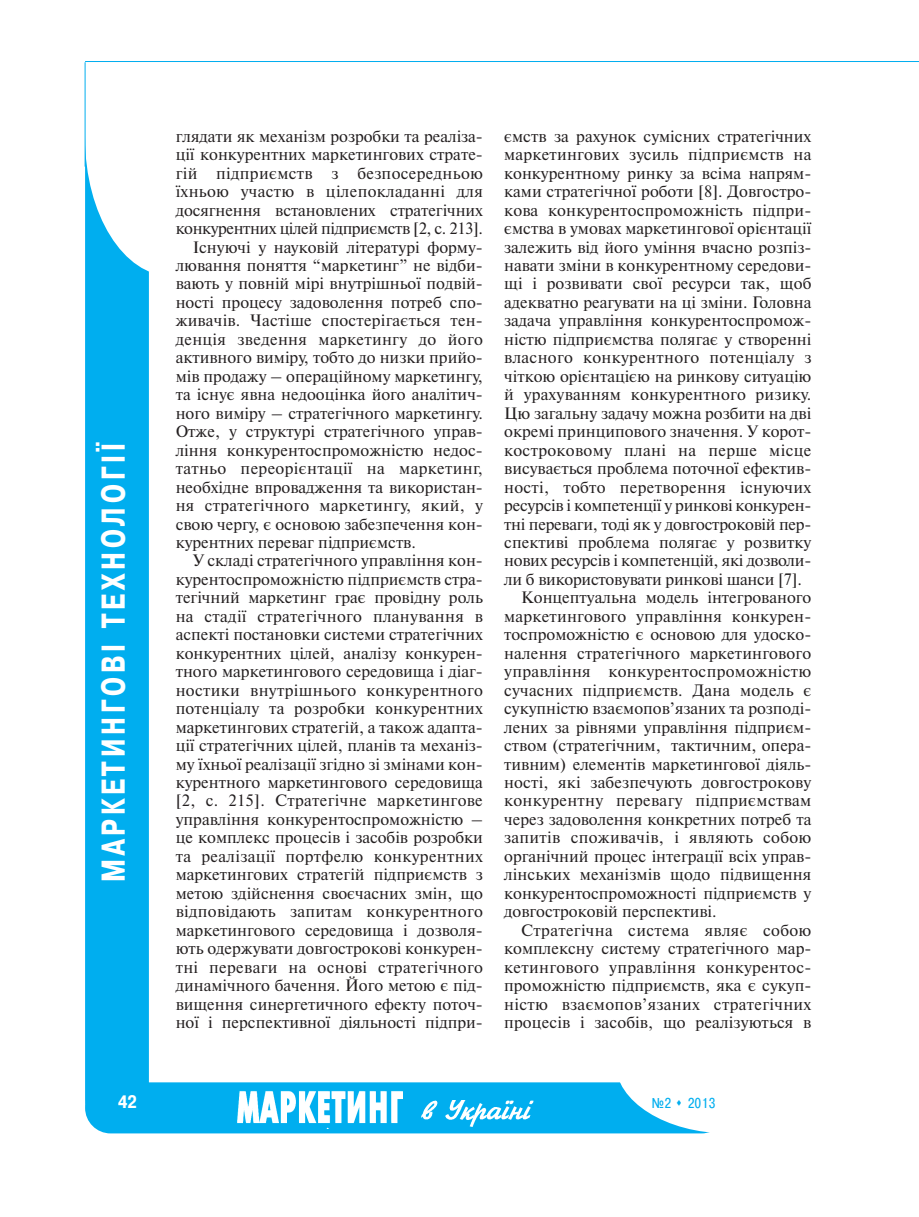
<style>
.page{position:relative;width:919px;height:1217px;background:#fff}
.page>*{position:absolute;margin:0;border:0;box-sizing:border-box;transform-origin:0 0}
.t1{font:700 33px "Pragmatica Cond C";letter-spacing:.13em;color:#fff;scale:.9 1}
.t2{font:700 18px "Pragmatica Cond C";color:#fff}
.t3{font:16.5px "Newton C";color:#231f20}
.t4{font:16.5px "Newton C";letter-spacing:.02em;color:#231f20}
.t5{font:16.5px "Newton C";letter-spacing:-.025em;color:#231f20}
.t6{font:14.25px "Pragmatica Cond C";color:#00aeef}
</style>
<div class="page">
<div style="left:85px;top:112px;width:64px;height:1019px;background:#00aeef;border-radius:32px"></div>
<div style="left:85px;top:1082px;width:642px;height:51px;background:#00aeef;border-radius:26px"></div>
<img style="left:237px;top:1091px;width:166px;height:37px">
<img style="left:421px;top:1100px;width:112px;height:26px">
<div style="left:85px;top:0;width:172px;height:276px;background:#fff;border-radius:50%"></div>
<div style="left:615px;top:991px;width:226px;height:142px;background:#fff;border-radius:50%"></div>
<hr style="left:85px;top:62px;width:1px;height:104px;background:#00aeef">
<hr style="left:85px;top:61px;width:833px;height:1px;background:#00aeef">
<h1 class="t1" style="left:94px;top:881px;width:489px;rotate:-90deg">МАРКЕТИНГОВІ ТЕХНОЛОГІЇ</h1>
<p class="t3" style="left:176px;top:126px;width:309px">глядати як механізм розробки та реаліза-</p>
<p class="t3" style="left:176px;top:145px;width:309px">ції конкурентних маркетингових страте-</p>
<p class="t4" style="left:176px;top:163px;width:309px">гій підприємств з безпосередньою</p>
<p class="t4" style="left:176px;top:182px;width:309px">їхньою участю в цілепокладанні для</p>
<p class="t3" style="left:176px;top:200px;width:309px">досягнення встановлених стратегічних</p>
<p class="t5" style="left:176px;top:219px;width:309px">конкурентних цілей підприємств [2, с. 213].</p>
<p class="t3" style="left:193px;top:237px;width:292px">Існуючі у науковій літературі форму-</p>
<p class="t3" style="left:176px;top:255px;width:309px">лювання поняття “маркетинг” не відби-</p>
<p class="t3" style="left:176px;top:274px;width:309px">вають у повній мірі внутрішньої подвій-</p>
<p class="t3" style="left:176px;top:292px;width:309px">ності процесу задоволення потреб спо-</p>
<p class="t3" style="left:176px;top:311px;width:309px">живачів. Частіше спостерігається тен-</p>
<p class="t4" style="left:176px;top:329px;width:309px">денція зведення маркетингу до його</p>
<p class="t3" style="left:176px;top:348px;width:309px">активного виміру, тобто до низки прийо-</p>
<p class="t3" style="left:176px;top:366px;width:309px">мів продажу – операційному маркетингу,</p>
<p class="t3" style="left:176px;top:385px;width:309px">та існує явна недооцінка його аналітич-</p>
<p class="t3" style="left:176px;top:403px;width:309px">ного виміру – стратегічного маркетингу.</p>
<p class="t3" style="left:176px;top:422px;width:309px">Отже, у структурі стратегічного управ-</p>
<p class="t3" style="left:176px;top:440px;width:309px">ління конкурентоспроможністю недос-</p>
<p class="t4" style="left:176px;top:458px;width:309px">татньо переорієнтації на маркетинг,</p>
<p class="t3" style="left:176px;top:477px;width:309px">необхідне впровадження та використан-</p>
<p class="t4" style="left:176px;top:495px;width:309px">ня стратегічного маркетингу, який, у</p>
<p class="t3" style="left:176px;top:514px;width:309px">свою чергу, є основою забезпечення кон-</p>
<p class="t3" style="left:176px;top:532px;width:242px">курентних переваг підприємств.</p>
<p class="t3" style="left:193px;top:551px;width:292px">У складі стратегічного управління кон-</p>
<p class="t3" style="left:176px;top:569px;width:309px">курентоспроможністю підприємств стра-</p>
<p class="t3" style="left:176px;top:588px;width:309px">тегічний маркетинг грає провідну роль</p>
<p class="t4" style="left:176px;top:606px;width:309px">на стадії стратегічного планування в</p>
<p class="t3" style="left:176px;top:624px;width:309px">аспекті постановки системи стратегічних</p>
<p class="t3" style="left:176px;top:643px;width:309px">конкурентних цілей, аналізу конкурен-</p>
<p class="t3" style="left:176px;top:661px;width:309px">тного маркетингового середовища і діаг-</p>
<p class="t4" style="left:176px;top:680px;width:309px">ностики внутрішнього конкурентного</p>
<p class="t3" style="left:176px;top:698px;width:309px">потенціалу та розробки конкурентних</p>
<p class="t3" style="left:176px;top:717px;width:309px">маркетингових стратегій, а також адапта-</p>
<p class="t3" style="left:176px;top:735px;width:309px">ції стратегічних цілей, планів та механіз-</p>
<p class="t3" style="left:176px;top:754px;width:309px">му їхньої реалізації згідно зі змінами кон-</p>
<p class="t3" style="left:176px;top:772px;width:309px">курентного маркетингового середовища</p>
<p class="t4" style="left:176px;top:791px;width:309px">[2, с. 215]. Стратегічне маркетингове</p>
<p class="t3" style="left:176px;top:809px;width:309px">управління конкурентоспроможністю –</p>
<p class="t3" style="left:176px;top:827px;width:309px">це комплекс процесів і засобів розробки</p>
<p class="t4" style="left:176px;top:846px;width:309px">та реалізації портфелю конкурентних</p>
<p class="t3" style="left:176px;top:864px;width:309px">маркетингових стратегій підприємств з</p>
<p class="t3" style="left:176px;top:883px;width:309px">метою здійснення своєчасних змін, що</p>
<p class="t4" style="left:176px;top:901px;width:309px">відповідають запитам конкурентного</p>
<p class="t3" style="left:176px;top:920px;width:309px">маркетингового середовища і дозволя-</p>
<p class="t3" style="left:176px;top:938px;width:309px">ють одержувати довгострокові конкурен-</p>
<p class="t4" style="left:176px;top:957px;width:309px">тні переваги на основі стратегічного</p>
<p class="t3" style="left:176px;top:975px;width:309px">динамічного бачення. Його метою є під-</p>
<p class="t3" style="left:176px;top:993px;width:309px">вищення синергетичного ефекту поточ-</p>
<p class="t3" style="left:176px;top:1012px;width:309px">ної і перспективної діяльності підпри-</p>
<p class="t3" style="left:504px;top:126px;width:309px">ємств за рахунок сумісних стратегічних</p>
<p class="t3" style="left:504px;top:145px;width:309px">маркетингових зусиль підприємств на</p>
<p class="t3" style="left:504px;top:163px;width:309px">конкурентному ринку за всіма напрям-</p>
<p class="t3" style="left:504px;top:182px;width:309px">ками стратегічної роботи [8]. Довгостро-</p>
<p class="t3" style="left:504px;top:200px;width:309px">кова конкурентоспроможність підпри-</p>
<p class="t3" style="left:504px;top:219px;width:309px">ємства в умовах маркетингової орієнтації</p>
<p class="t3" style="left:504px;top:237px;width:309px">залежить від його уміння вчасно розпіз-</p>
<p class="t3" style="left:504px;top:255px;width:309px">навати зміни в конкурентному середови-</p>
<p class="t3" style="left:504px;top:274px;width:309px">щі і розвивати свої ресурси так, щоб</p>
<p class="t3" style="left:504px;top:292px;width:309px">адекватно реагувати на ці зміни. Головна</p>
<p class="t3" style="left:504px;top:311px;width:309px">задача управління конкурентоспромож-</p>
<p class="t3" style="left:504px;top:329px;width:309px">ністю підприємства полягає у створенні</p>
<p class="t4" style="left:504px;top:348px;width:309px">власного конкурентного потенціалу з</p>
<p class="t3" style="left:504px;top:366px;width:309px">чіткою орієнтацією на ринкову ситуацію</p>
<p class="t3" style="left:504px;top:385px;width:309px">й урахуванням конкурентного ризику.</p>
<p class="t3" style="left:504px;top:403px;width:309px">Цю загальну задачу можна розбити на дві</p>
<p class="t3" style="left:504px;top:422px;width:309px">окремі принципового значення. У корот-</p>
<p class="t4" style="left:504px;top:440px;width:309px">костроковому плані на перше місце</p>
<p class="t3" style="left:504px;top:458px;width:309px">висувається проблема поточної ефектив-</p>
<p class="t4" style="left:504px;top:477px;width:309px">ності, тобто перетворення існуючих</p>
<p class="t3" style="left:504px;top:495px;width:309px">ресурсів і компетенції у ринкові конкурен-</p>
<p class="t3" style="left:504px;top:514px;width:309px">тні переваги, тоді як у довгостроковій пер-</p>
<p class="t3" style="left:504px;top:532px;width:309px">спективі проблема полягає у розвитку</p>
<p class="t3" style="left:504px;top:551px;width:309px">нових ресурсів і компетенцій, які дозволи-</p>
<p class="t3" style="left:504px;top:569px;width:299px">ли б використовувати ринкові шанси [7].</p>
<p class="t3" style="left:521px;top:588px;width:292px">Концептуальна модель інтегрованого</p>
<p class="t3" style="left:504px;top:606px;width:309px">маркетингового управління конкурен-</p>
<p class="t3" style="left:504px;top:624px;width:309px">тоспроможністю є основою для удоско-</p>
<p class="t3" style="left:504px;top:643px;width:309px">налення стратегічного маркетингового</p>
<p class="t4" style="left:504px;top:661px;width:309px">управління конкурентоспроможністю</p>
<p class="t3" style="left:504px;top:680px;width:309px">сучасних підприємств. Дана модель є</p>
<p class="t3" style="left:504px;top:698px;width:309px">сукупністю взаємопов’язаних та розподі-</p>
<p class="t3" style="left:504px;top:717px;width:309px">лених за рівнями управління підприєм-</p>
<p class="t3" style="left:504px;top:735px;width:309px">ством (стратегічним, тактичним, опера-</p>
<p class="t3" style="left:504px;top:754px;width:309px">тивним) елементів маркетингової діяль-</p>
<p class="t3" style="left:504px;top:772px;width:309px">ності, які забезпечують довгострокову</p>
<p class="t4" style="left:504px;top:791px;width:309px">конкурентну перевагу підприємствам</p>
<p class="t3" style="left:504px;top:809px;width:309px">через задоволення конкретних потреб та</p>
<p class="t4" style="left:504px;top:827px;width:309px">запитів споживачів, і являють собою</p>
<p class="t3" style="left:504px;top:846px;width:309px">органічний процес інтеграції всіх управ-</p>
<p class="t3" style="left:504px;top:864px;width:309px">лінських механізмів щодо підвищення</p>
<p class="t3" style="left:504px;top:883px;width:309px">конкурентоспроможності підприємств у</p>
<p class="t3" style="left:504px;top:901px;width:214px">довгостроковій перспективі.</p>
<p class="t4" style="left:521px;top:920px;width:292px">Стратегічна система являє собою</p>
<p class="t3" style="left:504px;top:938px;width:309px">комплексну систему стратегічного мар-</p>
<p class="t4" style="left:504px;top:957px;width:309px">кетингового управління конкурентос-</p>
<p class="t3" style="left:504px;top:975px;width:309px">проможністю підприємств, яка є сукуп-</p>
<p class="t4" style="left:504px;top:993px;width:309px">ністю взаємопов’язаних стратегічних</p>
<p class="t3" style="left:504px;top:1012px;width:309px">процесів і засобів, що реалізуються в</p>
<p class="t2" style="left:118px;top:1090px;width:20px">42</p>
<p class="t6" style="left:652px;top:1093px;width:65px">№2 ▲ 2013</p>
</div>
